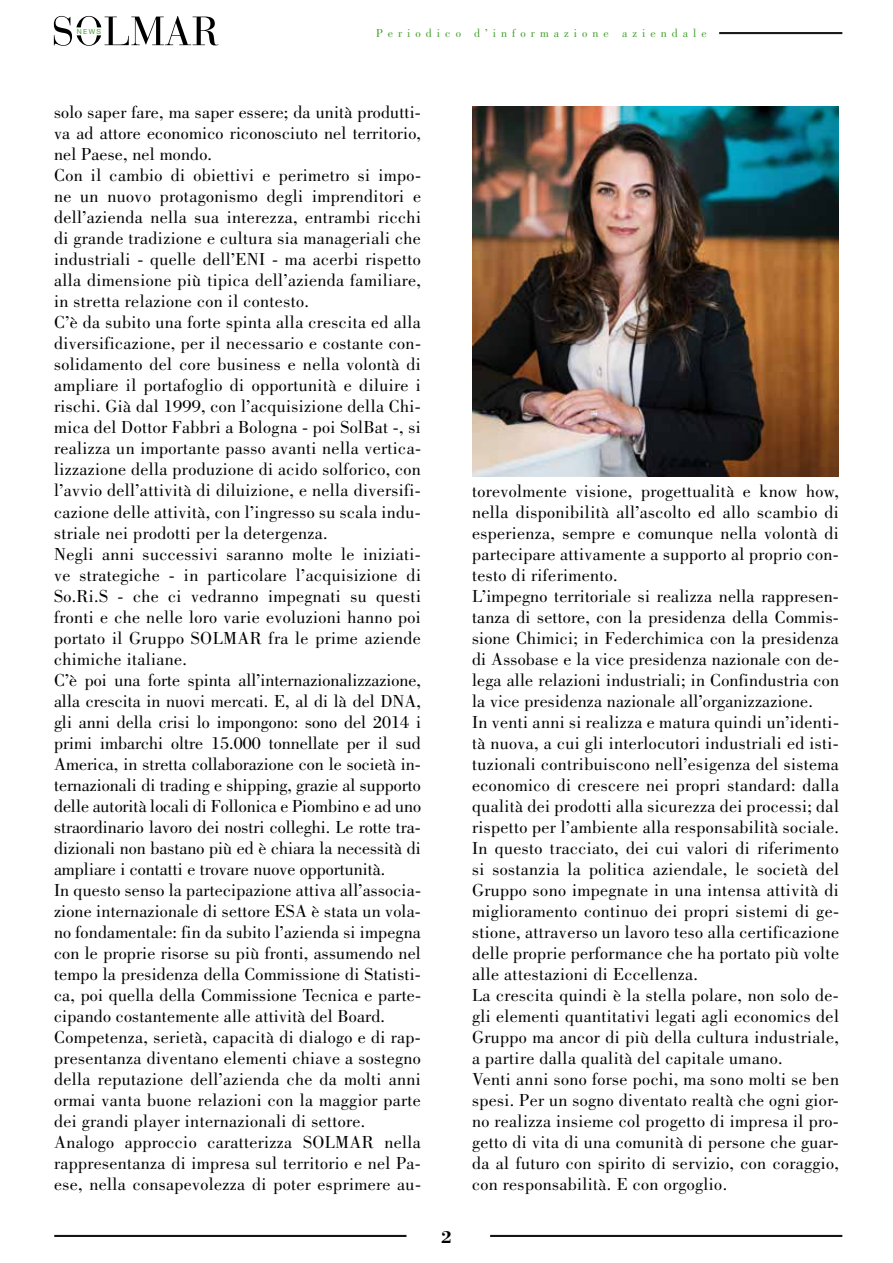
<style>
.page{position:relative;width:893px;height:1263px;background:#fff}
.page>*{position:absolute;margin:0;border:0;box-sizing:border-box;transform-origin:0 0}
.t1{font:18px/21px "Bodoni";letter-spacing:.02em;color:#000}
.t2{font:700 18px "Bodoni";color:#000}
.t3{font:12px "Bodoni";letter-spacing:.42em;color:#44a12b}
.t4{font:6.9px "Helvetica Neue";color:#44a12b}
</style>
<div class="page">
<hr style="left:719px;top:33px;width:123px;height:1px;background:#000">
<hr style="left:719px;top:32px;width:123px;height:1px;background:#000">
<hr style="left:54px;top:1236px;width:352px;height:1px;background:#000">
<hr style="left:54px;top:1235px;width:352px;height:1px;background:#000">
<hr style="left:490px;top:1236px;width:352px;height:1px;background:#000">
<hr style="left:490px;top:1235px;width:352px;height:1px;background:#000">
<svg style="left:54px;top:16px;width:164px;height:30px"></svg>
<img style="left:472px;top:106px;width:367px;height:370px">
<p class="t4" style="left:77px;top:27px;width:26px">NEWS</p>
<p class="t3" style="left:376px;top:27px;width:332px">Periodico d’informazione aziendale</p>
<p class="t1" style="left:54px;top:102px;width:369px">solo saper fare, ma saper essere; da unità produtti&shy;va ad attore economico riconosciuto nel territorio, nel Paese, nel mondo.<br>Con il cambio di obiettivi e perimetro si impo&shy;ne un nuovo protagonismo degli imprenditori e dell’azienda nella sua interezza, entrambi ricchi di grande tradizione e cultura sia manageriali che industriali - quelle dell’ENI - ma acerbi rispetto alla dimensione più tipica dell’azienda familiare, in stretta relazione con il contesto.<br>C’è da subito una forte spinta alla crescita ed alla diversificazione, per il necessario e costante con&shy;solidamento del core business e nella volontà di ampliare il portafoglio di opportunità e diluire i rischi. Già dal 1999, con l’acquisizione della Chi&shy;mica del Dottor Fabbri a Bologna - poi SolBat -, si realizza un importante passo avanti nella vertica&shy;lizzazione della produzione di acido solforico, con l’avvio dell’attività di diluizione, e nella diversifi&shy;cazione delle attività, con l’ingresso su scala indu&shy;striale nei prodotti per la detergenza.<br>Negli anni successivi saranno molte le iniziati&shy;ve strategiche - in particolare l’acquisizione di So.Ri.S - che ci vedranno impegnati su questi fronti e che nelle loro varie evoluzioni hanno poi portato il Gruppo SOLMAR fra le prime aziende chimiche italiane.<br>C’è poi una forte spinta all’internazionalizzazione, alla crescita in nuovi mercati. E, al di là del DNA, gli anni della crisi lo impongono: sono del 2014 i primi imbarchi oltre 15.000 tonnellate per il sud America, in stretta collaborazione con le società in&shy;ternazionali di trading e shipping, grazie al supporto delle autorità locali di Follonica e Piombino e ad uno straordinario lavoro dei nostri colleghi. Le rotte tra&shy;dizionali non bastano più ed è chiara la necessità di ampliare i contatti e trovare nuove opportunità.<br>In questo senso la partecipazione attiva all’associa&shy;zione internazionale di settore ESA è stata un vola&shy;no fondamentale: fin da subito l’azienda si impegna con le proprie risorse su più fronti, assumendo nel tempo la presidenza della Commissione di Statisti&shy;ca, poi quella della Commissione Tecnica e parte&shy;cipando costantemente alle attività del Board.<br>Competenza, serietà, capacità di dialogo e di rap&shy;presentanza diventano elementi chiave a sostegno della reputazione dell’azienda che da molti anni ormai vanta buone relazioni con la maggior parte dei grandi player internazionali di settore.<br>Analogo approccio caratterizza SOLMAR nella rappresentanza di impresa sul territorio e nel Pa&shy;ese, nella consapevolezza di poter esprimere au-</p>
<p class="t2" style="left:441px;top:1226px;width:12px">2</p>
<p class="t1" style="left:472px;top:481px;width:369px">torevolmente visione, progettualità e know how, nella disponibilità all’ascolto ed allo scambio di esperienza, sempre e comunque nella volontà di partecipare attivamente a supporto al proprio con&shy;testo di riferimento.<br>L’impegno territoriale si realizza nella rappresen&shy;tanza di settore, con la presidenza della Commis&shy;sione Chimici; in Federchimica con la presidenza di Assobase e la vice presidenza nazionale con de&shy;lega alle relazioni industriali; in Confindustria con la vice presidenza nazionale all’organizzazione.<br>In venti anni si realizza e matura quindi un’identi&shy;tà nuova, a cui gli interlocutori industriali ed isti&shy;tuzionali contribuiscono nell’esigenza del sistema economico di crescere nei propri standard: dalla qualità dei prodotti alla sicurezza dei processi; dal rispetto per l’ambiente alla responsabilità sociale.<br>In questo tracciato, dei cui valori di riferimento si sostanzia la politica aziendale, le società del Gruppo sono impegnate in una intensa attività di miglioramento continuo dei propri sistemi di ge&shy;stione, attraverso un lavoro teso alla certificazione delle proprie performance che ha portato più volte alle attestazioni di Eccellenza.<br>La crescita quindi è la stella polare, non solo de&shy;gli elementi quantitativi legati agli economics del Gruppo ma ancor di più della cultura industriale, a partire dalla qualità del capitale umano.<br>Venti anni sono forse pochi, ma sono molti se ben spesi. Per un sogno diventato realtà che ogni gior&shy;no realizza insieme col progetto di impresa il pro&shy;getto di vita di una comunità di persone che guar&shy;da al futuro con spirito di servizio, con coraggio, con responsabilità. E con orgoglio.</p>
</div>
